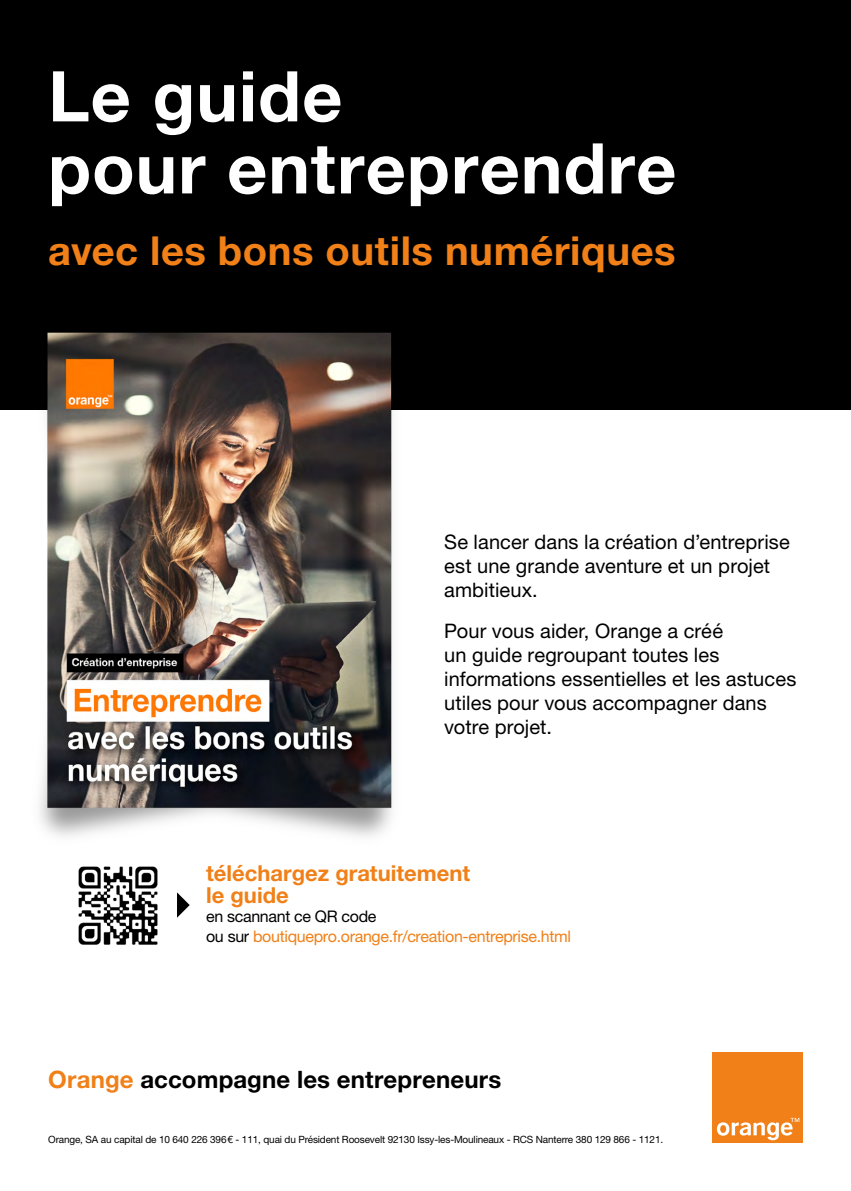
<style>
.page{position:relative;width:851px;height:1191px;background:#fff}
.page>*{position:absolute;margin:0;border:0;box-sizing:border-box;transform-origin:0 0}
.t1{font:700 70px/72px "Helvetica Neue LT Std";letter-spacing:.015em;color:#fff}
.t2{font:700 40px "Helvetica Neue LT Std";letter-spacing:.015em;color:#f08017}
.t3{font:700 24px "Helvetica Neue LT Std";letter-spacing:.005em;color:#000}
.t4{font:700 22px/22px "Helvetica Neue LT Pro";color:#f08017}
.t5{font:20px/24px "Helvetica Neue LT Std";letter-spacing:.005em;color:#000}
.t6{font:16px/19.4px "Helvetica Neue LT Pro";letter-spacing:-.02em;color:#f08017}
.t7{font:10px "Helvetica Neue LT Std";letter-spacing:-.015em;color:#000}
.s1{color:#000}
.s2{color:#f08017}
</style>
<div class="page">
<div style="left:711px;top:1052px;width:91px;height:90px;background:#f08017"></div>
<svg style="left:716px;top:1117px;width:83px;height:23px"></svg>
<div style="left:0;top:0;width:850px;height:409px;background:#000"></div>
<img style="left:10px;top:332px;width:495px;height:505px">
<svg style="left:177px;top:892px;width:13px;height:25px"></svg>
<img style="left:78px;top:866px;width:80px;height:79px">
<h1 class="t1" style="left:48px;top:59px;width:629px">Le guide<br>pour entreprendre</h1>
<h2 class="t2" style="left:48px;top:226px;width:629px">avec les bons outils numériques</h2>
<p class="t5" style="left:444px;top:529px;width:347px">Se lancer dans la création d’entreprise est une grande aventure et un projet ambitieux.</p>
<p class="t5" style="left:444px;top:618px;width:353px">Pour vous aider, Orange a créé<br>un guide regroupant toutes les informations essentielles et les astuces utiles pour vous accompagner dans votre projet.</p>
<p class="t4" style="left:206px;top:861px;width:265px">téléchargez gratuitement le guide</p>
<p class="t6" style="left:206px;top:906px;width:366px"><span class="s1">en scannant ce QR code<br>ou sur</span> boutiquepro.orange.fr/creation-entreprise.html</p>
<p class="t3" style="left:48px;top:1065px;width:454px"><span class="s2">Orange</span> accompagne les entrepreneurs</p>
<p class="t7" style="left:48px;top:1133px;width:616px">Orange, SA au capital de 10 640 226 396€ - 111, quai du Président Roosevelt 92130 Issy-les-Moulineaux - RCS Nanterre 380 129 866 - 1121.</p>
</div>
